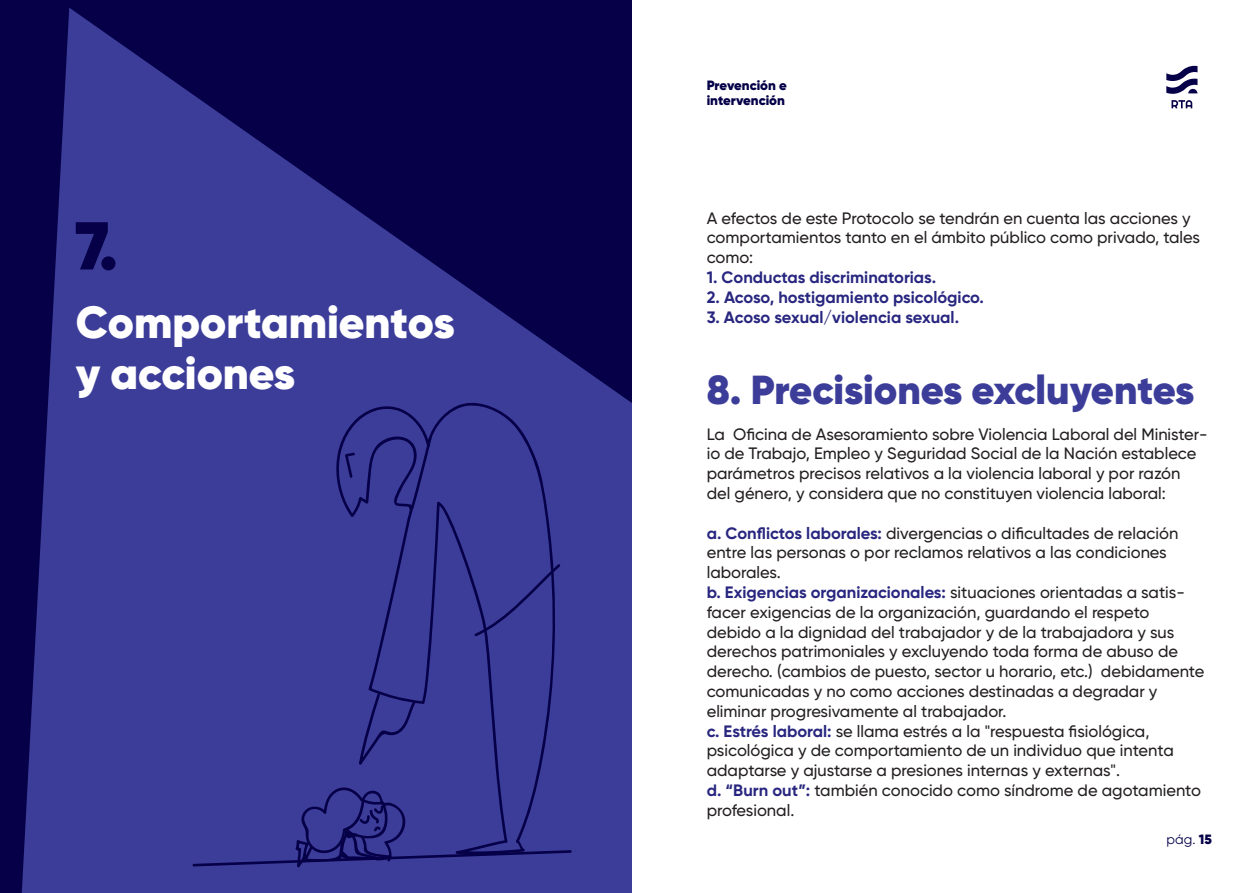
<style>
.page{position:relative;width:1255px;height:893px;background:#fff}
.page>*{position:absolute;margin:0;border:0;box-sizing:border-box;transform-origin:0 0}
.t1{font:900 67.5px "Gilroy";color:#050048}
.t2{font:900 45px/51px "Gilroy";color:#fff}
.t3{font:900 40.5px "Gilroy";letter-spacing:-.005em;color:#3c3d99}
.t4{font:500 16.5px/19.8px "Gilroy";color:#231f20}
.t5{font:700 16.5px "Gilroy";color:#28267f}
.t6{font:900 13.5px/15px "Gilroy";color:#050048}
.t7{font:13.5px "Gilroy";color:#050048}
.s1{font-weight:700;color:#28267f}
.s2{font-weight:900}
</style>
<div class="page">
<div style="left:0;top:0;width:632px;height:893px;background:#3c3d99"></div>
<svg style="left:1166px;top:66px;width:31px;height:28px"></svg>
<svg style="left:1171px;top:100px;width:21px;height:8px"></svg>
<svg style="left:70px;top:0;width:562px;height:403px;fill:#050048"></svg>
<svg style="left:0;top:0;width:70px;height:893px;fill:#050048"></svg>
<svg style="left:192px;top:403px;width:380px;height:465px"></svg>
<h1 class="t1" style="left:76px;top:203px;width:44px">7.</h1>
<h2 class="t2" style="left:76px;top:296px;width:380px">Comportamientos y acciones</h2>
<p class="t6" style="left:706px;top:77px;width:82px">Prevención e intervención</p>
<p class="t4" style="left:706px;top:208px;width:495px">A efectos de este Protocolo se tendrán en cuenta las acciones y comportamientos tanto en el ámbito público como privado, tales como:</p>
<p class="t5" style="left:706px;top:267px;width:231px">1. Conductas discriminatorias.</p>
<p class="t5" style="left:706px;top:287px;width:279px">2. Acoso, hostigamiento psicológico.</p>
<p class="t5" style="left:706px;top:307px;width:254px">3. Acoso sexual/violencia sexual.</p>
<h3 class="t3" style="left:706px;top:364px;width:489px">8. Precisiones excluyentes</h3>
<p class="t4" style="left:706px;top:424px;width:502px">La Oficina de Asesoramiento sobre Violencia Laboral del Minister&shy;io de Trabajo, Empleo y Seguridad Social de la Nación establece parámetros precisos relativos a la violencia laboral y por razón del género, y considera que no constituyen violencia laboral:</p>
<p class="t4" style="left:706px;top:523px;width:499px"><span class="s1">a. Conflictos laborales:</span> divergencias o dificultades de relación entre las personas o por reclamos relativos a las condiciones laborales.<br><span class="s1">b. Exigencias organizacionales:</span> situaciones orientadas a satis&shy;facer exigencias de la organización, guardando el respeto debido a la dignidad del trabajador y de la trabajadora y sus derechos patrimoniales y excluyendo toda forma de abuso de derecho. (cambios de puesto, sector u horario, etc.) debidamente comunicadas y no como acciones destinadas a degradar y eliminar progresivamente al trabajador.<br><span class="s1">c. Estrés laboral:</span> se llama estrés a la "respuesta fisiológica, psicológica y de comportamiento de un individuo que intenta adaptarse y ajustarse a presiones internas y externas".<br><span class="s1">d. “Burn out”:</span> también conocido como síndrome de agotamiento profesional.</p>
<p class="t7" style="left:1166px;top:831px;width:47px">pág. <span class="s2">15</span></p>
</div>
